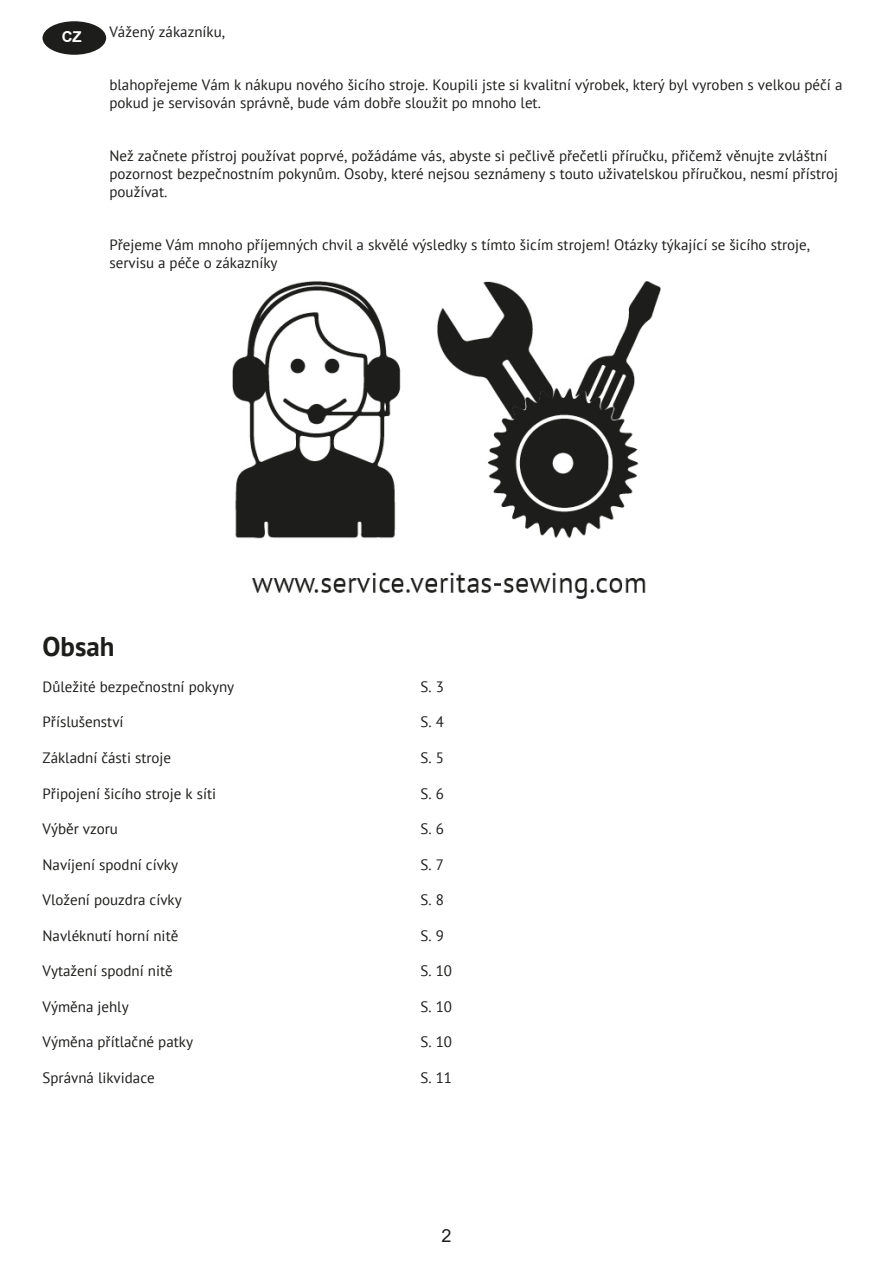
<style>
.page{position:relative;width:893px;height:1263px;background:#fff}
.page>*{position:absolute;margin:0;border:0;box-sizing:border-box;transform-origin:0 0}
.t1{font:700 27px "PT Sans";color:#1d1d1b}
.t2{font:18px "Arial";color:#1d1d1b}
.t3{font:15px/18px "PT Sans";color:#1d1d1b}
.t4{font:700 15px "Arial";color:#fff}
</style>
<div class="page">
<div style="left:43px;top:21px;width:63px;height:34px;background:#1d1d1b;border-radius:50%"></div>
<img style="left:232px;top:281px;width:429px;height:318px">
<p class="t4" style="left:62px;top:27px;width:21px">CZ</p>
<p class="t3" style="left:109px;top:22px;width:117px">Vážený zákazníku,</p>
<p class="t3" style="left:109px;top:75px;width:734px">blahopřejeme Vám k nákupu nového šicího stroje. Koupili jste si kvalitní výrobek, který byl vyroben s velkou péčí a pokud je servisován správně, bude vám dobře sloužit po mnoho let.</p>
<p class="t3" style="left:109px;top:146px;width:730px">Než začnete přístroj používat poprvé, požádáme vás, abyste si pečlivě přečetli příručku, přičemž věnujte zvláštní pozornost bezpečnostním pokynům. Osoby, které nejsou seznámeny s touto uživatelskou příručkou, nesmí přístroj používat.</p>
<p class="t3" style="left:109px;top:235px;width:702px">Přejeme Vám mnoho příjemných chvil a skvělé výsledky s tímto šicím strojem! Otázky týkající se šicího stroje, servisu a péče o zákazníky</p>
<p class="t1" style="left:43px;top:629px;width:74px">Obsah</p>
<p class="t3" style="left:43px;top:677px;width:193px">Důležité bezpečnostní pokyny</p>
<p class="t3" style="left:421px;top:677px;width:25px">S. 3</p>
<p class="t3" style="left:43px;top:713px;width:83px">Příslušenství</p>
<p class="t3" style="left:421px;top:713px;width:25px">S. 4</p>
<p class="t3" style="left:43px;top:748px;width:130px">Základní části stroje</p>
<p class="t3" style="left:421px;top:748px;width:25px">S. 5</p>
<p class="t3" style="left:43px;top:784px;width:175px">Připojení šicího stroje k síti</p>
<p class="t3" style="left:421px;top:784px;width:25px">S. 6</p>
<p class="t3" style="left:43px;top:819px;width:77px">Výběr vzoru</p>
<p class="t3" style="left:421px;top:819px;width:25px">S. 6</p>
<p class="t3" style="left:43px;top:855px;width:137px">Navíjení spodní cívky</p>
<p class="t3" style="left:421px;top:855px;width:25px">S. 7</p>
<p class="t3" style="left:43px;top:890px;width:141px">Vložení pouzdra cívky</p>
<p class="t3" style="left:421px;top:890px;width:25px">S. 8</p>
<p class="t3" style="left:43px;top:926px;width:137px">Navléknutí horní nitě</p>
<p class="t3" style="left:421px;top:926px;width:25px">S. 9</p>
<p class="t3" style="left:43px;top:961px;width:132px">Vytažení spodní nitě</p>
<p class="t3" style="left:421px;top:961px;width:33px">S. 10</p>
<p class="t3" style="left:43px;top:997px;width:88px">Výměna jehly</p>
<p class="t3" style="left:421px;top:997px;width:33px">S. 10</p>
<p class="t3" style="left:43px;top:1032px;width:152px">Výměna přítlačné patky</p>
<p class="t3" style="left:421px;top:1032px;width:33px">S. 10</p>
<p class="t3" style="left:43px;top:1068px;width:114px">Správná likvidace</p>
<p class="t3" style="left:421px;top:1068px;width:33px">S. 11</p>
<p class="t2" style="left:441px;top:1223px;width:12px">2</p>
</div>
